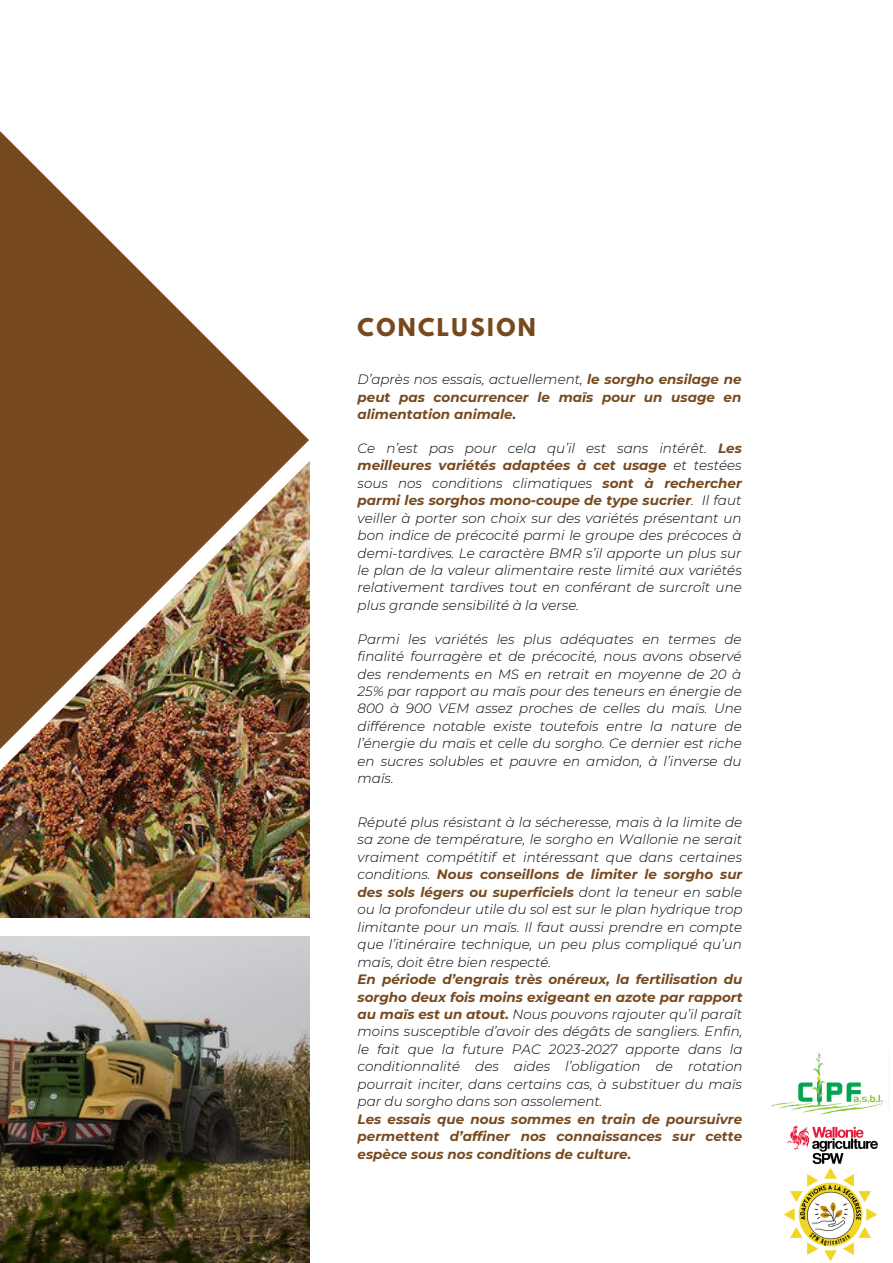
<style>
.page{position:relative;width:893px;height:1263px;background:#fff}
.page>*{position:absolute;margin:0;border:0;box-sizing:border-box;transform-origin:0 0}
.t1{font:700 21.75px "League Spartan";letter-spacing:.11em;color:#77491f}
.t2{font:italic 300 13.5px/17.5px "Montserrat";color:#000;text-align:justify}
.t3{font:italic 700 13.5px/17.5px "Montserrat";color:#77491f;text-align:justify}
.s1{font-weight:300;color:#000}
.s2{font-weight:700;color:#77491f}
</style>
<div class="page">
<svg style="left:0;top:131px;width:309px;height:331px;fill:#77491f"></svg>
<img style="left:0;top:462px;width:309px;height:455px">
<img style="left:0;top:936px;width:309px;height:327px">
<img style="left:786px;top:1125px;width:92px;height:40px">
<img style="left:771px;top:1052px;width:117px;height:63px">
<img style="left:783px;top:1167px;width:95px;height:95px">
<h1 class="t1" style="left:357px;top:316px;width:180px">CONCLUSION</h1>
<p class="t3" style="left:357px;top:371px;width:385px"><span class="s1">D’après nos essais, actuellement,</span> le sorgho ensilage ne peut pas concurrencer le maïs pour un usage en alimentation animale.</p>
<p class="t2" style="left:357px;top:439px;width:386px">Ce n’est pas pour cela qu’il est sans intérêt. <span class="s2">Les meilleures variétés adaptées à cet usage</span> et testées sous nos conditions climatiques <span class="s2">sont à rechercher parmi les sorghos mono-coupe de type sucrier</span>. Il faut veiller à porter son choix sur des variétés présentant un bon indice de précocité parmi le groupe des précoces à demi-tardives. Le caractère BMR s’il apporte un plus sur le plan de la valeur alimentaire reste limité aux variétés relativement tardives tout en conférant de surcroît une plus grande sensibilité à la verse.</p>
<p class="t2" style="left:357px;top:630px;width:386px">Parmi les variétés les plus adéquates en termes de finalité fourragère et de précocité, nous avons observé des rendements en MS en retrait en moyenne de 20 à 25% par rapport au maïs pour des teneurs en énergie de 800 à 900 VEM assez proches de celles du maïs. Une différence notable existe toutefois entre la nature de l’énergie du maïs et celle du sorgho. Ce dernier est riche en sucres solubles et pauvre en amidon, à l’inverse du maïs.</p>
<p class="t2" style="left:357px;top:813px;width:386px">Réputé plus résistant à la sécheresse, mais à la limite de sa zone de température, le sorgho en Wallonie ne serait vraiment compétitif et intéressant que dans certaines conditions. <span class="s2">Nous conseillons de limiter le sorgho sur des sols légers ou superficiels</span> dont la teneur en sable ou la profondeur utile du sol est sur le plan hydrique trop limitante pour un maïs. Il faut aussi prendre en compte que l’itinéraire technique, un peu plus compliqué qu’un maïs, doit être bien respecté.</p>
<p class="t2" style="left:357px;top:970px;width:386px"><span class="s2">En période d’engrais très onéreux, la fertilisation du sorgho deux fois moins exigeant en azote par rapport au maïs est un atout.</span> Nous pouvons rajouter qu’il paraît moins susceptible d’avoir des dégâts de sangliers. Enfin, le fait que la future PAC 2023-2027 apporte dans la conditionnalité des aides l’obligation de rotation pourrait inciter, dans certains cas, à substituer du maïs par du sorgho dans son assolement.</p>
<p class="t3" style="left:357px;top:1110px;width:386px">Les essais que nous sommes en train de poursuivre permettent d’affiner nos connaissances sur cette espèce sous nos conditions de culture.</p>
</div>
